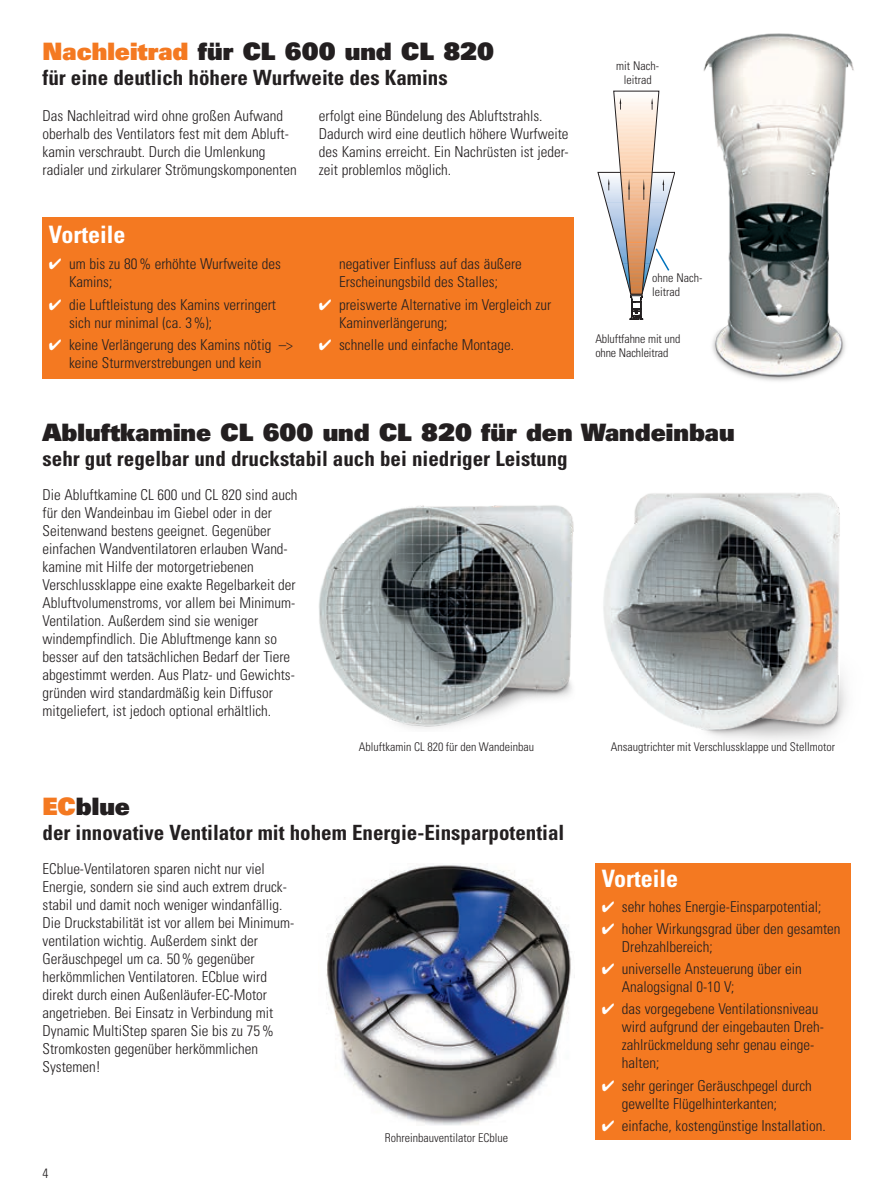
<style>
.page{position:relative;width:893px;height:1191px;background:#fff}
.page>*{position:absolute;margin:0;border:0;box-sizing:border-box;transform-origin:0 0}
.t1{font:24px "Univers LT Std X Black";color:#231f20}
.t2{font:700 condensed 24px "Univers LT Std";color:#fff}
.t3{font:700 condensed 21px "Univers LT Std";color:#231f20}
.t4{font:300 condensed 15px/18px "Univers LT Std";color:#231f20}
.t5{font:300 condensed 13.5px "Univers LT Std";color:#231f20}
.t6{font:300 condensed 12px/14.4px "Univers LT Std";color:#231f20}
.s1{color:#f47921}
.s2{color:#fff}
</style>
<div class="page">
<img style="left:326px;top:863px;width:245px;height:262px">
<img style="left:319px;top:505px;width:255px;height:224px">
<img style="left:603px;top:493px;width:244px;height:247px">
<img style="left:703px;top:33px;width:151px;height:348px">
<svg style="left:598px;top:91px;width:77px;height:228px"></svg>
<div style="left:595px;top:863px;width:255px;height:277px;background:#f47921"></div>
<div style="left:43px;top:217px;width:531px;height:161px;background:#f47921"></div>
<h1 class="t1" style="left:43px;top:35px;width:453px"><span class="s1">Nachleitrad</span> für CL 600 und CL 820</h1>
<h2 class="t3" style="left:43px;top:65px;width:407px">für eine deutlich höhere Wurfweite des Kamins</h2>
<p class="t4" style="left:43px;top:107px;width:256px">Das Nachleitrad wird ohne großen Aufwand oberhalb des Ventilators fest mit dem Abluft&shy;kamin verschraubt. Durch die Umlenkung radialer und zirkularer Strömungskomponenten</p>
<p class="t4" style="left:319px;top:107px;width:251px">erfolgt eine Bündelung des Abluftstrahls.<br>Dadurch wird eine deutlich höhere Wurfweite des Kamins erreicht. Ein Nachrüsten ist jeder&shy;zeit problemlos möglich.</p>
<p class="t6" style="left:616px;top:58px;width:43px;text-align:center">mit Nach-- leitrad</p>
<h1 class="t2" style="left:49px;top:219px;width:78px">Vorteile</h1>
<p class="t4" style="left:69px;top:255px;width:213px;text-indent:-20px"><span class="s2">✔</span> um bis zu 80% erhöhte Wurfweite des<br>Kamins;</p>
<p class="t4" style="left:69px;top:295px;width:209px;text-indent:-20px"><span class="s2">✔</span> die Luftleistung des Kamins verringert sich nur minimal (ca. 3%);</p>
<p class="t4" style="left:69px;top:335px;width:225px;text-indent:-20px"><span class="s2">✔</span> keine Verlängerung des Kamins nötig –&gt; keine Sturmverstrebungen und kein</p>
<p class="t4" style="left:339px;top:255px;width:184px">negativer Einfluss auf das äußere<br>Erscheinungsbild des Stalles;</p>
<p class="t4" style="left:339px;top:295px;width:214px;text-indent:-20px"><span class="s2">✔</span> preiswerte Alternative im Vergleich zur<br>Kaminverlängerung;</p>
<p class="t4" style="left:319px;top:335px;width:197px"><span class="s2">✔</span> schnelle und einfache Montage.</p>
<p class="t6" style="left:595px;top:331px;width:86px">Abluftfahne mit und ohne Nachleitrad</p>
<p class="t6" style="left:652px;top:270px;width:52px">ohne Nach&shy;leitrad</p>
<h1 class="t1" style="left:43px;top:416px;width:694px">Abluftkamine CL 600 und CL 820 für den Wandeinbau</h1>
<h2 class="t3" style="left:43px;top:445px;width:527px">sehr gut regelbar und druckstabil auch bei niedriger Leistung</h2>
<p class="t4" style="left:43px;top:486px;width:257px">Die Abluftkamine CL 600 und CL 820 sind auch für den Wandeinbau im Giebel oder in der Seitenwand bestens geeignet. Gegenüber einfachen Wandventilatoren erlauben Wand&shy;kamine mit Hilfe der motorgetriebenen Verschlussklappe eine exakte Regelbarkeit der Abluftvolumenstroms, vor allem bei Minimum-Ventilation. Außerdem sind sie weniger windempfindlich. Die Abluftmenge kann so besser auf den tatsächlichen Bedarf der Tiere abgestimmt werden. Aus Platz- und Gewichts&shy;gründen wird standardmäßig kein Diffusor mitgeliefert, ist jedoch optional erhältlich.</p>
<p class="t6" style="left:359px;top:739px;width:177px">Abluftkamin CL 820 für den Wandeinbau</p>
<p class="t6" style="left:611px;top:739px;width:226px">Ansaugtrichter mit Verschlussklappe und Stellmotor</p>
<h1 class="t1" style="left:43px;top:790px;width:89px"><span class="s1">EC</span>blue</h1>
<h2 class="t3" style="left:43px;top:820px;width:523px">der innovative Ventilator mit hohem Energie-Einsparpotential</h2>
<p class="t4" style="left:43px;top:860px;width:252px">ECblue-Ventilatoren sparen nicht nur viel Energie, sondern sie sind auch extrem druck&shy;stabil und damit noch weniger windanfällig.<br>Die Druckstabilität ist vor allem bei Minimum&shy;ventilation wichtig. Außerdem sinkt der Geräuschpegel um ca. 50% gegenüber herkömmlichen Ventilatoren. ECblue wird direkt durch einen Außenläufer-EC-Motor angetrieben. Bei Einsatz in Verbindung mit Dynamic MultiStep sparen Sie bis zu 75% Stromkosten gegenüber herkömmlichen Systemen!</p>
<p class="t5" style="left:43px;top:1165px;width:7px">4</p>
<p class="t6" style="left:385px;top:1130px;width:125px">Rohreinbauventilator ECblue</p>
<h1 class="t2" style="left:602px;top:864px;width:78px">Vorteile</h1>
<p class="t4" style="left:602px;top:897px;width:221px"><span class="s2">✔</span> sehr hohes Energie-Einsparpotential;</p>
<p class="t4" style="left:622px;top:919px;width:220px;text-indent:-20px"><span class="s2">✔</span> hoher Wirkungsgrad über den gesamten<br>Drehzahlbereich;</p>
<p class="t4" style="left:622px;top:959px;width:182px;text-indent:-20px"><span class="s2">✔</span> universelle Ansteuerung über ein<br>Analogsignal 0-10 V;</p>
<p class="t4" style="left:622px;top:1000px;width:204px;text-indent:-20px"><span class="s2">✔</span> das vorgegebene Ventilationsniveau wird aufgrund der eingebauten Dreh&shy;zahlrückmeldung sehr genau einge&shy;halten;</p>
<p class="t4" style="left:622px;top:1076px;width:192px;text-indent:-20px"><span class="s2">✔</span> sehr geringer Geräuschpegel durch gewellte Flügelhinterkanten;</p>
<p class="t4" style="left:602px;top:1116px;width:226px"><span class="s2">✔</span> einfache, kostengünstige Installation.</p>
</div>
